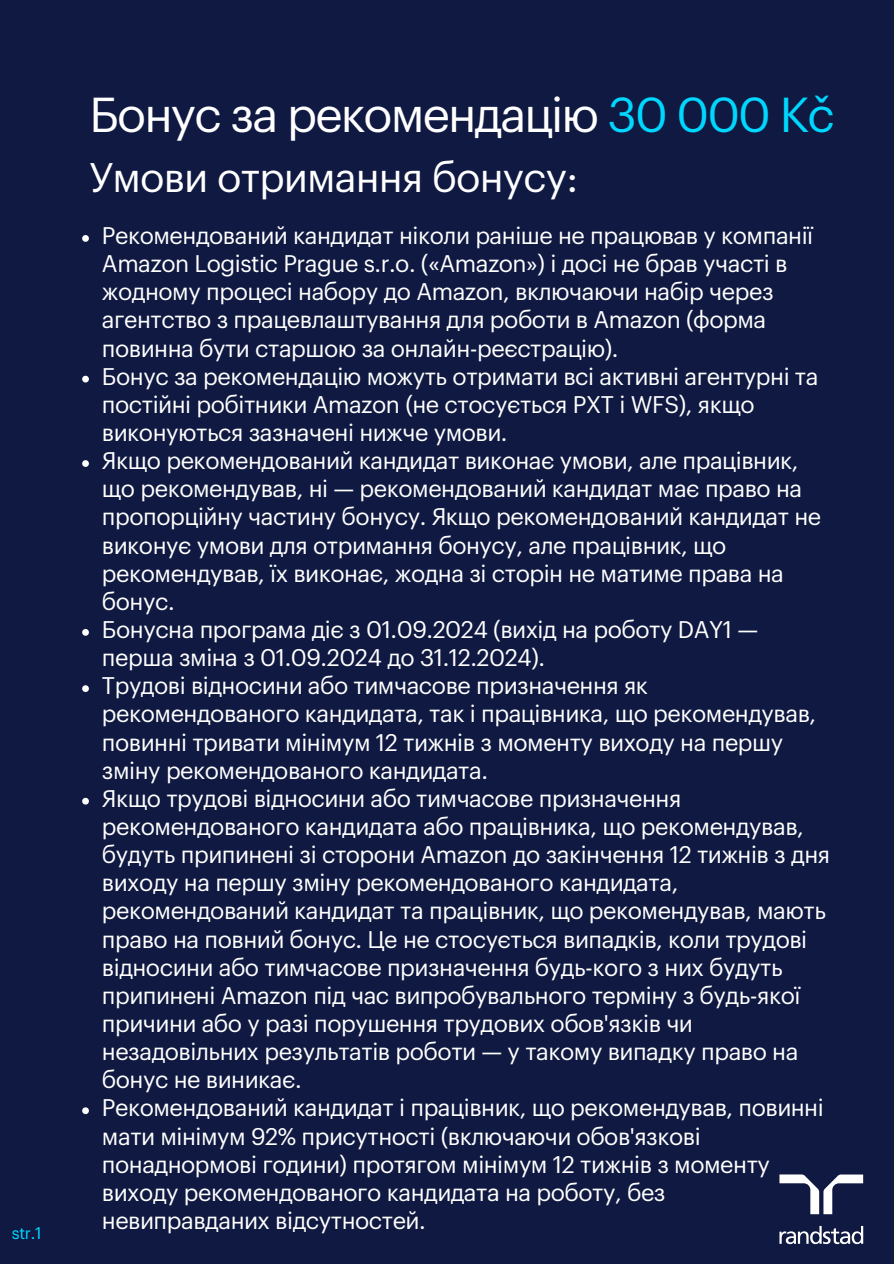
<style>
.page{position:relative;width:894px;height:1264px;background:#fff}
.page>*{position:absolute;margin:0;border:0;box-sizing:border-box;transform-origin:0 0}
.t1{font:48px "Graphik LCG";letter-spacing:-.04em;color:#fff}
.t2{font:40.5px "Graphik LCG";letter-spacing:-.02em;color:#fff}
.t3{font:23.55px/28.2px "Graphik LCG";letter-spacing:-.02em;color:#fff}
.t4{font:16.5px "Graphik LCG";color:#00d7ff}
.s1{color:#00d7ff}
</style>
<div class="page">
<div style="left:0;top:0;width:893px;height:1263px;background:#0f1941"></div>
<svg style="left:779px;top:1174px;width:83px;height:40px"></svg>
<svg style="left:779px;top:1225px;width:84px;height:19px"></svg>
<svg style="left:82px;top:235px;width:7px;height:7px"></svg>
<svg style="left:82px;top:376px;width:7px;height:6px"></svg>
<svg style="left:82px;top:460px;width:7px;height:7px"></svg>
<svg style="left:82px;top:629px;width:7px;height:6px"></svg>
<svg style="left:82px;top:685px;width:7px;height:7px"></svg>
<svg style="left:82px;top:797px;width:7px;height:7px"></svg>
<svg style="left:82px;top:1107px;width:7px;height:7px"></svg>
<p class="t4" style="left:12px;top:1225px;width:31px">str.1</p>
<p class="t1" style="left:89px;top:93px;width:746px">Бонус за рекомендацію <span class="s1">30 000 Kč</span></p>
<h2 class="t2" style="left:89px;top:159px;width:490px">Умови отримання бонусу:</h2>
<p class="t3" style="left:102px;top:222px;width:712px">Рекомендований кандидат ніколи раніше не працював у компанії Amazon Logistic Prague s.r.o. («Amazon») і досі не брав участі в жодному процесі набору до Amazon, включаючи набір через агентство з працевлаштування для роботи в Amazon (форма повинна бути старшою за онлайн-реєстрацію).</p>
<p class="t3" style="left:102px;top:363px;width:718px">Бонус за рекомендацію можуть отримати всі активні агентyрні та постійні робітники Amazon (не стосується PXT і WFS), якщо виконуються зазначені нижче умови.</p>
<p class="t3" style="left:102px;top:447px;width:720px">Якщо рекомендований кандидат виконає умови, але працівник, що рекомендував, ні — рекомендований кандидат має право на пропорційну частину бонусу. Якщо рекомендований кандидат не виконує умови для отримання бонусу, але працівник, що рекомендував, їх виконає, жодна зі сторін не матиме права на бонус.</p>
<p class="t3" style="left:102px;top:616px;width:657px">Бонусна програма діє з 01.09.2024 (вихід на роботу DAY1 — перша зміна з 01.09.2024 до 31.12.2024).</p>
<p class="t3" style="left:102px;top:672px;width:715px">Трудові відносини або тимчасове призначення як рекомендованого кандидата, так і працівника, що рекомендував, повинні тривати мінімум 12 тижнів з моменту виходу на першу зміну рекомендованого кандидата.</p>
<p class="t3" style="left:102px;top:785px;width:729px">Якщо трудові відносини або тимчасове призначення рекомендованого кандидата або працівника, що рекомендував, будуть припинені зі сторони Amazon до закінчення 12 тижнів з дня виходу на першу зміну рекомендованого кандидата, рекомендований кандидат та працівник, що рекомендував, мають право на повний бонус. Це не стосується випадків, коли трудові відносини або тимчасове призначення будь-кого з них будуть припинені Amazon під час випробувального терміну з будь-якої причини або у разі порушення трудових обов'язків чи незадовільних результатів роботи — у такому випадку право на бонус не виникає.</p>
<p class="t3" style="left:102px;top:1094px;width:723px">Рекомендований кандидат і працівник, що рекомендував, повинні мати мінімум 92% присутності (включаючи обов'язкові понаднормові години) протягом мінімум 12 тижнів з моменту виходу рекомендованого кандидата на роботу, без невиправданих відсутностей.</p>
</div>
